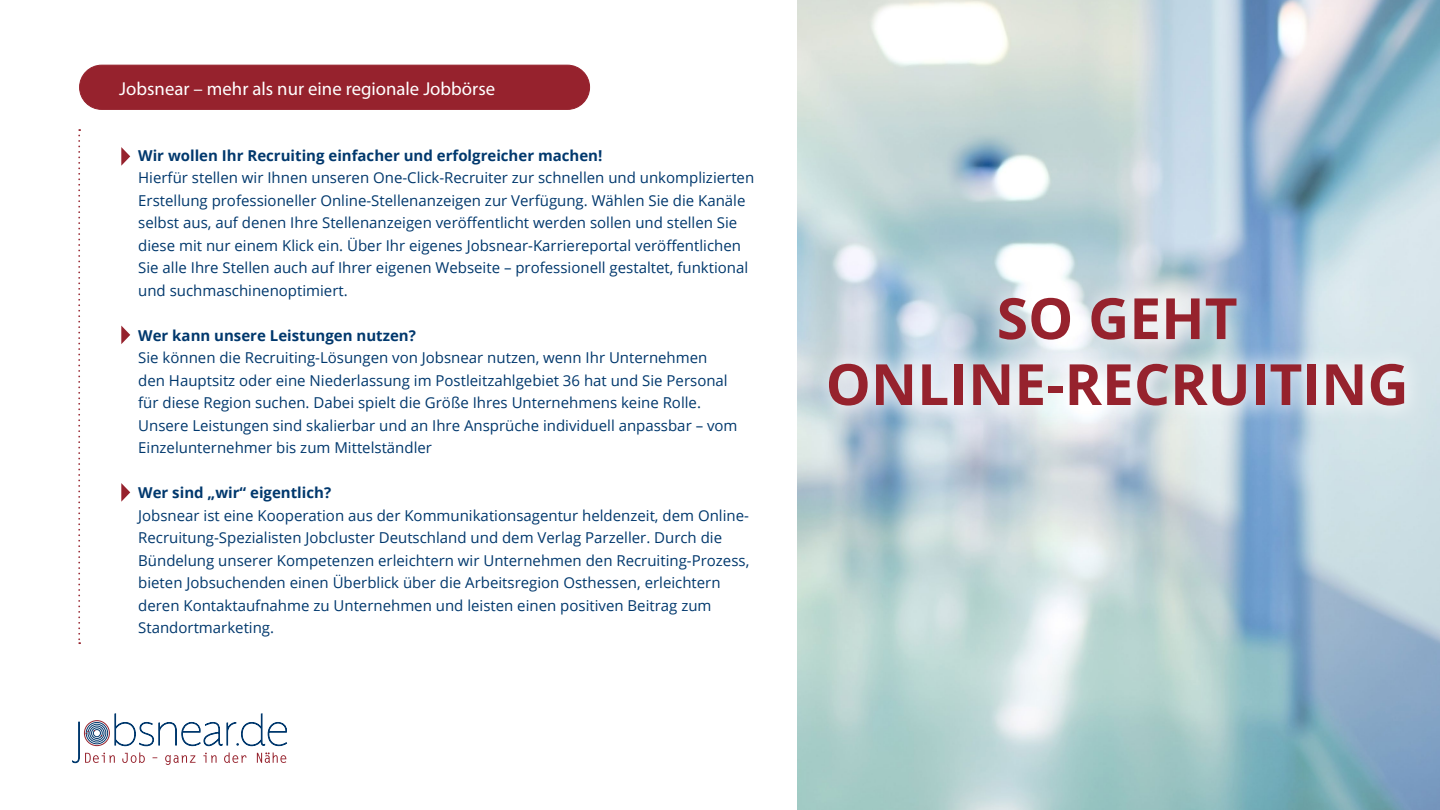
<style>
.page{position:relative;width:1440px;height:810px;background:#fff}
.page>*{position:absolute;margin:0;border:0;box-sizing:border-box;transform-origin:0 0}
.t1{font:700 56.85px/65.9px "Open Sans";color:#96222d;text-align:center}
.t2{font:18.75px "Myriad Pro";color:#fff}
.t3{font:15px/22.5px "Open Sans";color:#00386d}
.t4{font:700 15px "Open Sans";color:#00386d}
</style>
<div class="page">
<svg style="left:72px;top:713px;width:215px;height:52px"></svg>
<img style="left:797px;top:0;width:643px;height:810px">
<svg style="left:78px;top:129px;width:2px;height:515px"></svg>
<div style="left:808px;top:277px;width:618px;height:149px;background:#fff;opacity:.55"></div>
<div style="left:80px;top:65px;width:510px;height:44px;background:#96222d;border-radius:22px"></div>
<div style="left:79px;top:65px;width:511px;height:45px;border:1px solid #96222d;border-radius:22px"></div>
<svg style="left:121px;top:147px;width:9px;height:19px"></svg>
<svg style="left:121px;top:326px;width:9px;height:18px"></svg>
<svg style="left:121px;top:483px;width:9px;height:19px"></svg>
<p class="t2" style="left:119px;top:77px;width:377px">Jobsnear – mehr als nur eine regionale Jobbörse</p>
<p class="t4" style="left:138px;top:145px;width:466px">Wir wollen Ihr Recruiting einfacher und erfolgreicher machen!</p>
<p class="t3" style="left:138px;top:166px;width:618px">Hierfür stellen wir Ihnen unseren One-Click-Recruiter zur schnellen und unkomplizierten Erstellung professioneller Online-Stellenanzeigen zur Verfügung. Wählen Sie die Kanäle selbst aus, auf denen Ihre Stellenanzeigen veröffentlicht werden sollen und stellen Sie diese mit nur einem Klick ein. Über Ihr eigenes Jobsnear-Karriereportal veröffentlichen Sie alle Ihre Stellen auch auf Ihrer eigenen Webseite – professionell gestaltet, funktional und suchmaschinenoptimiert.</p>
<p class="t4" style="left:138px;top:325px;width:279px">Wer kann unsere Leistungen nutzen?</p>
<p class="t3" style="left:138px;top:346px;width:601px">Sie können die Recruiting-Lösungen von Jobsnear nutzen, wenn Ihr Unternehmen den Hauptsitz oder eine Niederlassung im Postleitzahlgebiet 36 hat und Sie Personal für diese Region suchen. Dabei spielt die Größe Ihres Unternehmens keine Rolle.<br>Unsere Leistungen sind skalierbar und an Ihre Ansprüche individuell anpassbar – vom Einzelunternehmer bis zum Mittelständler</p>
<p class="t4" style="left:138px;top:482px;width:194px">Wer sind „wir“ eigentlich?</p>
<p class="t3" style="left:138px;top:504px;width:613px">Jobsnear ist eine Kooperation aus der Kommunikationsagentur heldenzeit, dem Online-Recruitung-Spezialisten Jobcluster Deutschland und dem Verlag Parzeller. Durch die Bündelung unserer Kompetenzen erleichtern wir Unternehmen den Recruiting-Prozess, bieten Jobsuchenden einen Überblick über die Arbeitsregion Osthessen, erleichtern deren Kontaktaufnahme zu Unternehmen und leisten einen positiven Beitrag zum Standortmarketing.</p>
<h1 class="t1" style="left:826px;top:284px;width:585px">SO GEHT<br>ONLINE-RECRUITING</h1>
</div>
